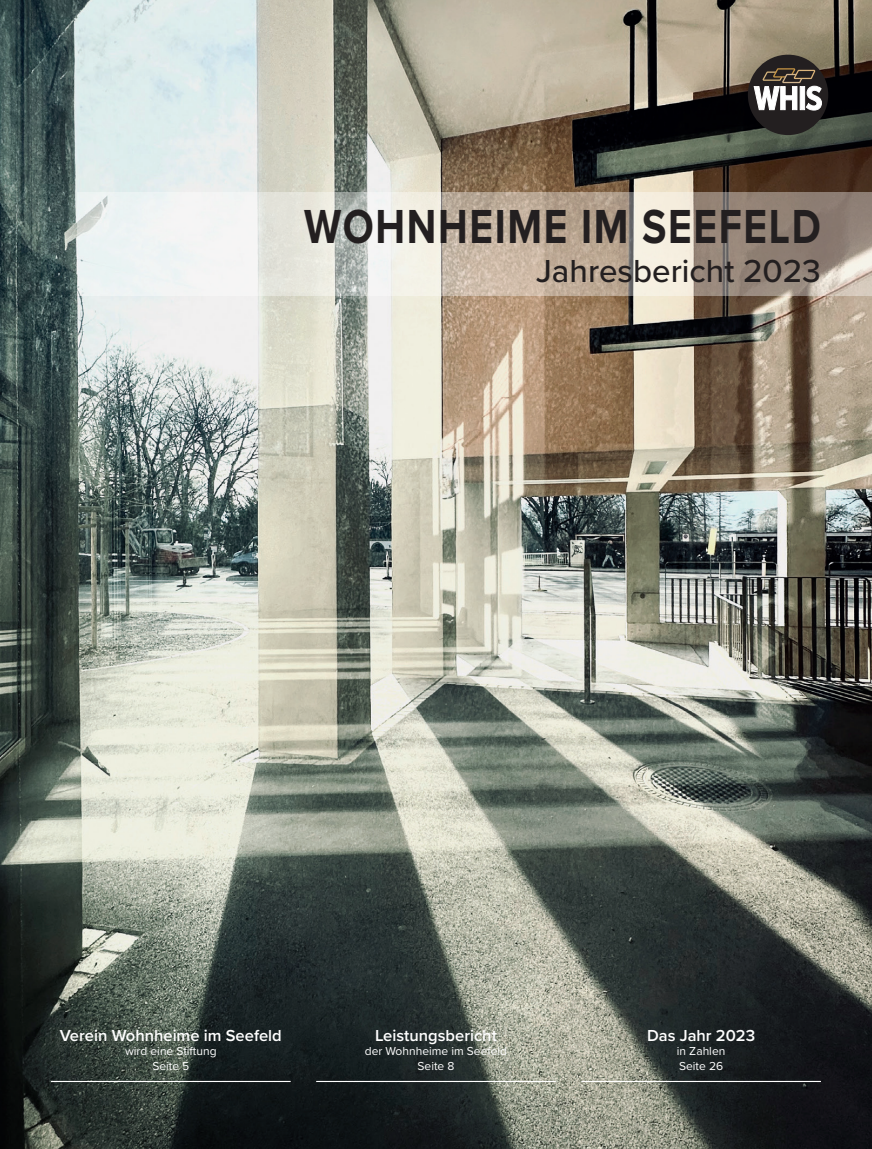
<style>
.page{position:relative;width:872px;height:1149px;background:#fff}
.page>*{position:absolute;margin:0;border:0;box-sizing:border-box;transform-origin:0 0}
.t1{font:700 49.5px "Proxima Nova";letter-spacing:.04em;color:#231f20;scale:.82 1}
.t2{font:500 33px "Proxima Nova";color:#231f20}
.t3{font:600 16.5px "Proxima Nova";color:#fff}
.t4{font:12px/14.4px "Proxima Nova";color:#fff;text-align:center}
</style>
<div class="page">
<img style="left:0;top:0;width:872px;height:1148px">
<hr style="left:51px;top:1080px;width:240px;height:1px;background:#fff">
<hr style="left:316px;top:1080px;width:240px;height:1px;background:#fff">
<hr style="left:581px;top:1080px;width:240px;height:1px;background:#fff">
<div style="left:748px;top:55px;width:80px;height:80px;background:#231f20;border-radius:50%"></div>
<svg style="left:754px;top:68px;width:67px;height:42px"></svg>
<svg style="left:77px;top:192px;width:795px;height:104px"></svg>
<h1 class="t1" style="left:304px;top:189px;width:632px">WOHNHEIME IM SEEFELD</h1>
<h2 class="t2" style="left:536px;top:246px;width:286px">Jahresbericht 2023</h2>
<h3 class="t3" style="left:60px;top:1022px;width:223px">Verein Wohnheime im Seefeld</h3>
<p class="t4" style="left:125px;top:1043px;width:93px">wird eine Stiftung<br>Seite 5</p>
<h3 class="t3" style="left:375px;top:1022px;width:123px">Leistungsbericht</h3>
<p class="t4" style="left:365px;top:1043px;width:144px">der Wohnheime im Seefeld<br>Seite 8</p>
<h3 class="t3" style="left:647px;top:1022px;width:109px">Das Jahr 2023</h3>
<p class="t4" style="left:677px;top:1043px;width:50px;text-align:left">in Zahlen<br>Seite 26</p>
</div>
